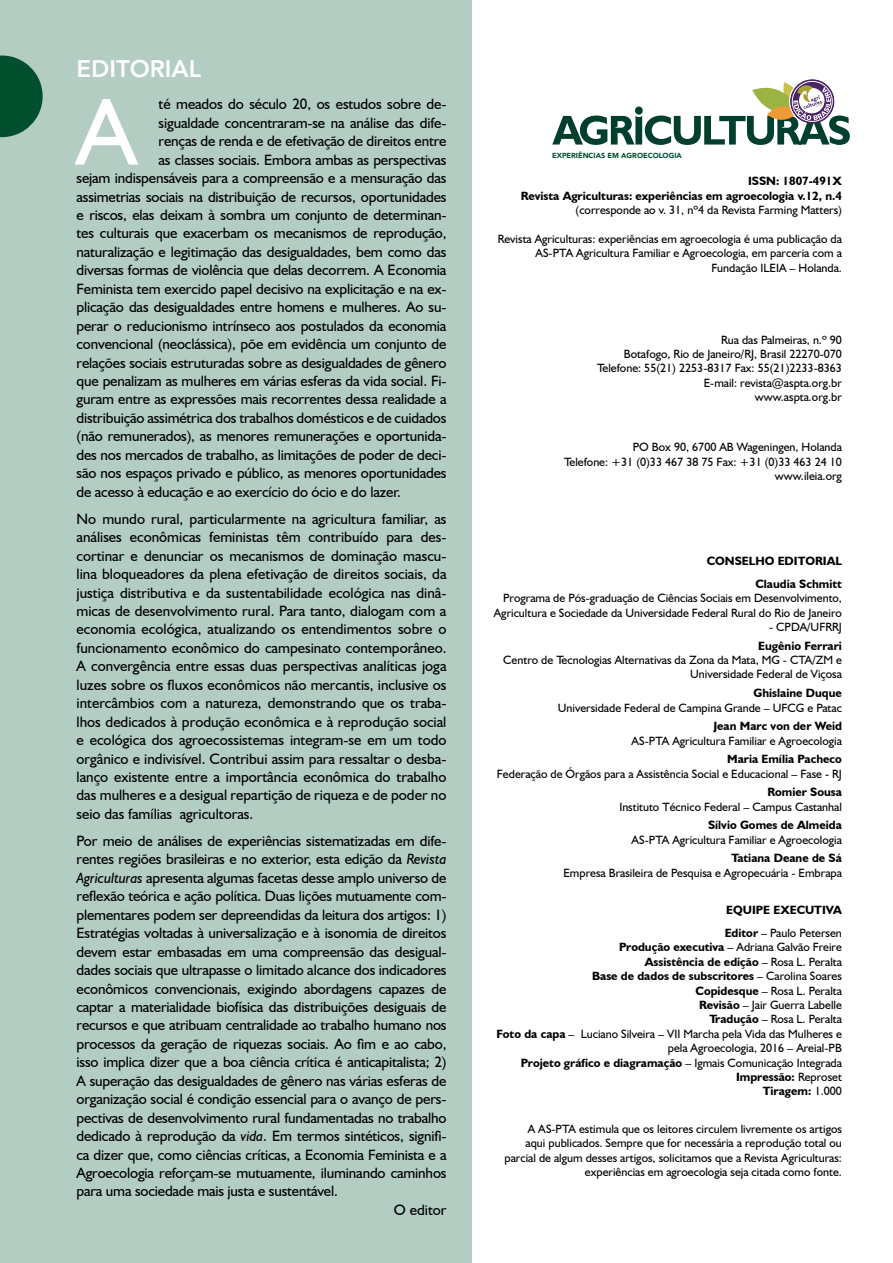
<style>
.page{position:relative;width:893px;height:1263px;background:#fff}
.page>*{position:absolute;margin:0;border:0;box-sizing:border-box;transform-origin:0 0}
.t1{font:96px "Humanist 521 BT";color:#fff}
.t2{font:800 24px "Avenir LT";color:#fff}
.t3{font:15px/18.5px "Humanist 521 BT";letter-spacing:-.01em;color:#000;text-align:justify}
.t4{font:12px/14.4px "Humanist 521 BT";color:#000;text-align:right}
.t5{font:700 12px/23px "Humanist 521 BT";color:#000;text-align:right}
.t6{font:900 7.35px "Avenir LT";color:#00502f}
.s1{font-style:italic}
.s2{font-weight:400}
.s3{font-weight:700}
</style>
<div class="page">
<svg style="left:552px;top:79px;width:298px;height:66px"></svg>
<div style="left:0;top:0;width:472px;height:1263px;background:#b3cdc2"></div>
<svg style="left:0;top:56px;width:43px;height:81px"></svg>
<h2 class="t2" style="left:77px;top:55px;width:126px">EDITORIAL</h2>
<h1 class="t1" style="left:77px;top:73px;width:61px">A</h1>
<p class="t3" style="left:159px;top:95px;width:289px">té meados do século 20, os estudos sobre de-</p>
<p class="t3" style="left:159px;top:113px;width:289px">sigualdade concentraram-se na análise das dife-</p>
<p class="t3" style="left:159px;top:131px;width:289px">renças de renda e de efetivação de direitos entre</p>
<p class="t3" style="left:159px;top:150px;width:289px">as classes sociais. Embora ambas as perspectivas</p>
<p class="t3" style="left:77px;top:168px;width:371px">sejam indispensáveis para a compreensão e a mensuração das</p>
<p class="t3" style="left:77px;top:187px;width:371px">assimetrias sociais na distribuição de recursos, oportunidades</p>
<p class="t3" style="left:77px;top:205px;width:371px">e riscos, elas deixam à sombra um conjunto de determinan-</p>
<p class="t3" style="left:77px;top:224px;width:371px">tes culturais que exacerbam os mecanismos de reprodução,</p>
<p class="t3" style="left:77px;top:242px;width:371px">naturalização e legitimação das desigualdades, bem como das</p>
<p class="t3" style="left:77px;top:261px;width:371px">diversas formas de violência que delas decorrem. A Economia</p>
<p class="t3" style="left:77px;top:279px;width:372px">Feminista tem exercido papel decisivo na explicitação e na ex-</p>
<p class="t3" style="left:77px;top:298px;width:371px">plicação das desigualdades entre homens e mulheres. Ao su-</p>
<p class="t3" style="left:77px;top:316px;width:371px">perar o reducionismo intrínseco aos postulados da economia</p>
<p class="t3" style="left:77px;top:334px;width:371px">convencional (neoclássica), põe em evidência um conjunto de</p>
<p class="t3" style="left:77px;top:353px;width:371px">relações sociais estruturadas sobre as desigualdades de gênero</p>
<p class="t3" style="left:77px;top:371px;width:371px">que penalizam as mulheres em várias esferas da vida social. Fi-</p>
<p class="t3" style="left:77px;top:390px;width:371px">guram entre as expressões mais recorrentes dessa realidade a</p>
<p class="t3" style="left:77px;top:408px;width:371px">distribuição assimétrica dos trabalhos domésticos e de cuidados</p>
<p class="t3" style="left:77px;top:427px;width:371px">(não remunerados), as menores remunerações e oportunida-</p>
<p class="t3" style="left:77px;top:445px;width:371px">des nos mercados de trabalho, as limitações de poder de deci-</p>
<p class="t3" style="left:77px;top:464px;width:371px">são nos espaços privado e público, as menores oportunidades</p>
<p class="t3" style="left:77px;top:482px;width:326px">de acesso à educação e ao exercício do ócio e do lazer.</p>
<p class="t3" style="left:77px;top:509px;width:371px">No mundo rural, particularmente na agricultura familiar, as análises econômicas feministas têm contribuído para des&shy;cortinar e denunciar os mecanismos de dominação mascu&shy;lina bloqueadores da plena efetivação de direitos sociais, da justiça distributiva e da sustentabilidade ecológica nas dinâ&shy;micas de desenvolvimento rural. Para tanto, dialogam com a economia ecológica, atualizando os entendimentos sobre o funcionamento econômico do campesinato contemporâneo.<br>A convergência entre essas duas perspectivas analíticas joga luzes sobre os fluxos econômicos não mercantis, inclusive os intercâmbios com a natureza, demonstrando que os traba&shy;lhos dedicados à produção econômica e à reprodução social e ecológica dos agroecossistemas integram-se em um todo orgânico e indivisível. Contribui assim para ressaltar o desba&shy;lanço existente entre a importância econômica do trabalho das mulheres e a desigual repartição de riqueza e de poder no seio das famílias agricultoras.</p>
<p class="t3" style="left:77px;top:831px;width:371px">Por meio de análises de experiências sistematizadas em dife-</p>
<p class="t3" style="left:77px;top:850px;width:371px">rentes regiões brasileiras e no exterior, esta edição da <span class="s1">Revista</span></p>
<p class="t3" style="left:77px;top:868px;width:371px"><span class="s1">Agriculturas</span> apresenta algumas facetas desse amplo universo de</p>
<p class="t3" style="left:77px;top:887px;width:371px">reflexão teórica e ação política. Duas lições mutuamente com-</p>
<p class="t3" style="left:77px;top:905px;width:371px">plementares podem ser depreendidas da leitura dos artigos: 1)</p>
<p class="t3" style="left:77px;top:923px;width:371px">Estratégias voltadas à universalização e à isonomia de direitos</p>
<p class="t3" style="left:77px;top:942px;width:371px">devem estar embasadas em uma compreensão das desigual-</p>
<p class="t3" style="left:77px;top:960px;width:371px">dades sociais que ultrapasse o limitado alcance dos indicadores</p>
<p class="t3" style="left:77px;top:979px;width:371px">econômicos convencionais, exigindo abordagens capazes de</p>
<p class="t3" style="left:77px;top:997px;width:371px">captar a materialidade biofísica das distribuições desiguais de</p>
<p class="t3" style="left:77px;top:1016px;width:371px">recursos e que atribuam centralidade ao trabalho humano nos</p>
<p class="t3" style="left:77px;top:1034px;width:371px">processos da geração de riquezas sociais. Ao fim e ao cabo,</p>
<p class="t3" style="left:77px;top:1053px;width:372px">isso implica dizer que a boa ciência crítica é anticapitalista; 2)</p>
<p class="t3" style="left:77px;top:1071px;width:371px">A superação das desigualdades de gênero nas várias esferas de</p>
<p class="t3" style="left:77px;top:1089px;width:371px">organização social é condição essencial para o avanço de pers-</p>
<p class="t3" style="left:77px;top:1108px;width:371px">pectivas de desenvolvimento rural fundamentadas no trabalho</p>
<p class="t3" style="left:77px;top:1126px;width:371px">dedicado à reprodução da <span class="s1">vida</span>. Em termos sintéticos, signifi-</p>
<p class="t3" style="left:77px;top:1145px;width:371px">ca dizer que, como ciências críticas, a Economia Feminista e a</p>
<p class="t3" style="left:77px;top:1163px;width:371px">Agroecologia reforçam-se mutuamente, iluminando caminhos</p>
<p class="t3" style="left:77px;top:1182px;width:263px">para uma sociedade mais justa e sustentável.</p>
<p class="t3" style="left:394px;top:1200px;width:54px">O editor</p>
<p class="t6" style="left:552px;top:151px;width:131px">EXPERIÊNCIAS EM AGROECOLOGIA</p>
<p class="t5" style="left:521px;top:174px;width:323px;line-height:14.4px">ISSN: 1807-491X<br>Revista Agriculturas: experiências em agroecologia v.12, n.4</p>
<p class="t4" style="left:575px;top:202px;width:268px">(corresponde ao v. 31, nº4 da Revista Farming Matters)</p>
<p class="t4" style="left:498px;top:231px;width:346px">Revista Agriculturas: experiências em agroecologia é uma publicação da<br>AS-PTA Agricultura Familiar e Agroecologia, em parceria com a<br>Fundação ILEIA – Holanda.</p>
<p class="t4" style="left:597px;top:332px;width:246px">Rua das Palmeiras, n.º 90<br>Botafogo, Rio de Janeiro/RJ, Brasil 22270-070<br>Telefone: 55(21) 2253-8317 Fax: 55(21)2233-8363<br>E-mail: revista@aspta.org.br<br>www.aspta.org.br</p>
<p class="t4" style="left:564px;top:440px;width:279px">PO Box 90, 6700 AB Wageningen, Holanda<br>Telefone: +31 (0)33 467 38 75 Fax: +31 (0)33 463 24 10 www.ileia.org</p>
<p class="t5" style="left:707px;top:549px;width:137px">CONSELHO EDITORIAL<br>Claudia Schmitt</p>
<p class="t4" style="left:494px;top:591px;width:350px">Programa de Pós-graduação de Ciências Sociais em Desenvolvimento,<br>Agricultura e Sociedade da Universidade Federal Rural do Rio de Janeiro</p>
<p class="t4" style="left:769px;top:619px;width:74px">- CPDA/UFRRJ</p>
<p class="t5" style="left:758px;top:634px;width:85px">Eugênio Ferrari</p>
<p class="t4" style="left:503px;top:652px;width:340px">Centro de Tecnologias Alternativas da Zona da Mata, MG - CTA/ZM e<br>Universidade Federal de Viçosa</p>
<p class="t5" style="left:754px;top:681px;width:90px">Ghislaine Duque</p>
<p class="t4" style="left:558px;top:700px;width:286px">Universidade Federal de Campina Grande – UFCG e Patac</p>
<p class="t5" style="left:713px;top:714px;width:130px">Jean Marc von der Weid</p>
<p class="t4" style="left:632px;top:733px;width:212px">AS-PTA Agricultura Familiar e Agroecologia</p>
<p class="t5" style="left:727px;top:747px;width:116px">Maria Emília Pacheco</p>
<p class="t4" style="left:497px;top:766px;width:347px">Federação de Órgãos para a Assistência Social e Educacional – Fase - RJ</p>
<p class="t5" style="left:767px;top:780px;width:76px">Romier Sousa</p>
<p class="t4" style="left:619px;top:799px;width:224px">Instituto Técnico Federal – Campus Castanhal</p>
<p class="t5" style="left:708px;top:813px;width:135px">Sílvio Gomes de Almeida</p>
<p class="t4" style="left:632px;top:832px;width:212px">AS-PTA Agricultura Familiar e Agroecologia</p>
<p class="t5" style="left:731px;top:846px;width:112px">Tatiana Deane de Sá</p>
<p class="t4" style="left:563px;top:865px;width:280px">Empresa Brasileira de Pesquisa e Agropecuária - Embrapa</p>
<p class="t5" style="left:725px;top:898px;width:119px;text-align:left">EQUIPE EXECUTIVA<br>Editor <span class="s2">– Paulo Petersen</span></p>
<p class="t4" style="left:496px;top:940px;width:347px"><span class="s3">Produção executiva</span> – Adriana Galvão Freire<br><span class="s3">Assistência de edição</span> – Rosa L. Peralta<br><span class="s3">Base de dados de subscritores</span> – Carolina Soares<br><span class="s3">Copidesque</span> – Rosa L. Peralta<br><span class="s3">Revisão</span> – Jair Guerra Labelle<br><span class="s3">Tradução</span> – Rosa L. Peralta<br><span class="s3">Foto da capa</span> – Luciano Silveira – VII Marcha pela Vida das Mulheres e pela Agroecologia, 2016 – Areial-PB<br><span class="s3">Projeto gráfico e diagramação</span> – Igmais Comunicação Integrada <span class="s3">Impressão:</span> Reproset<br><span class="s3">Tiragem:</span> 1.000</p>
<p class="t4" style="left:505px;top:1121px;width:339px">A AS-PTA estimula que os leitores circulem livremente os artigos<br>aqui publicados. Sempre que for necessária a reprodução total ou parcial de algum desses artigos, solicitamos que a Revista Agriculturas: experiências em agroecologia seja citada como fonte.</p>
</div>
